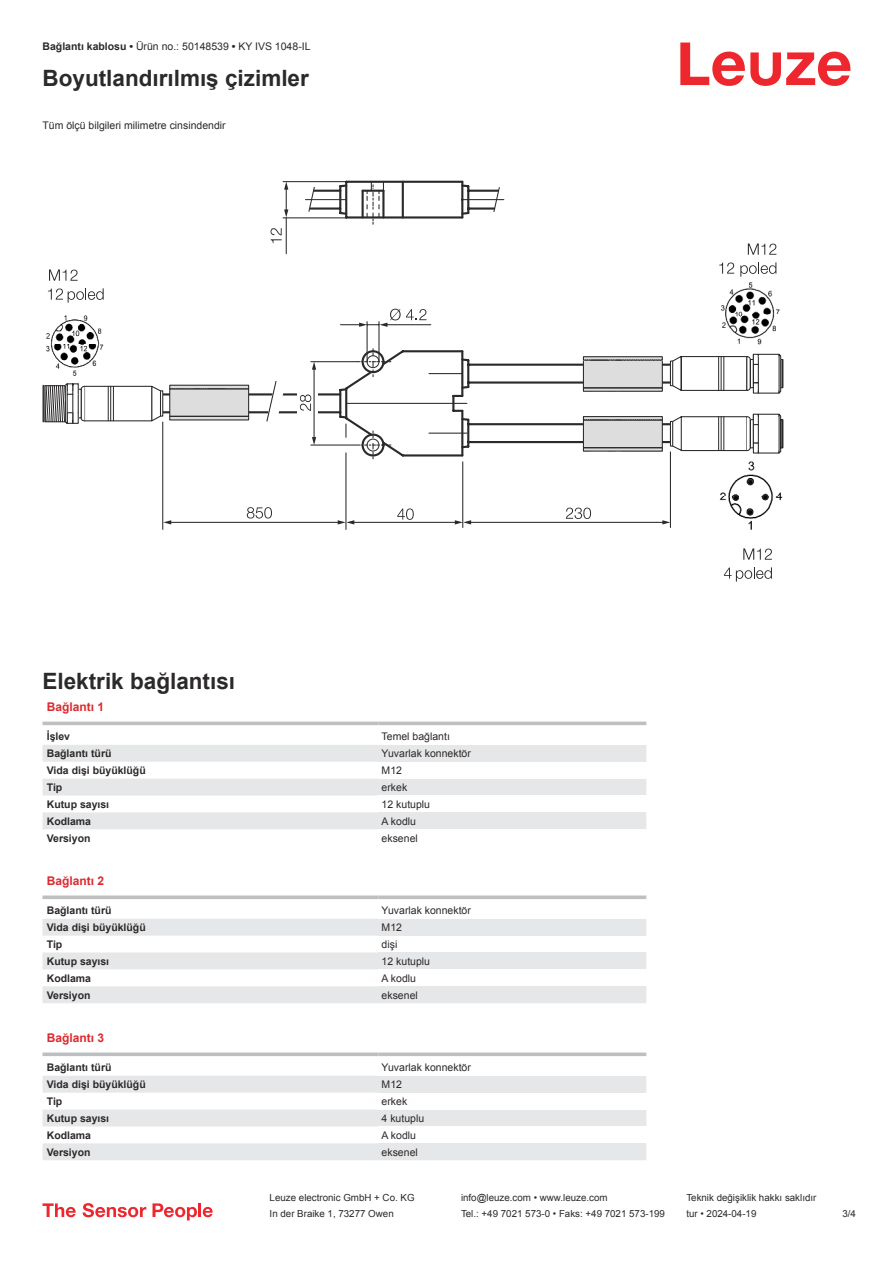
<style>
.page{position:relative;width:893px;height:1263px;background:#fff}
.page>*{position:absolute;margin:0;border:0;box-sizing:border-box;transform-origin:0 0}
.t1{font:700 22.5px "Arial";color:#2b292a}
.t2{font:700 12px "Arial";color:#db2a30}
.t3{font:10.5px "Arial";color:#2b292a}
.t4{font:700 10.5px "Arial";color:#2b292a}
.t5{font:9.75px "Arial";color:#2b292a}
.s1{font-weight:700}
</style>
<div class="page">
<svg style="left:680px;top:43px;width:170px;height:43px"></svg>
<svg style="left:43px;top:721px;width:603px;height:5px"></svg>
<svg style="left:43px;top:745px;width:335px;height:84px;fill:#e6e7e9"></svg>
<hr style="left:43px;top:722px;width:335px;height:3px;background:#bdbfc1">
<hr style="left:378px;top:722px;width:268px;height:3px;background:#bdbfc1">
<div style="left:378px;top:745px;width:268px;height:17px;background:#e6e7e9"></div>
<div style="left:378px;top:779px;width:268px;height:16px;background:#e6e7e9"></div>
<div style="left:378px;top:812px;width:268px;height:17px;background:#e6e7e9"></div>
<svg style="left:43px;top:919px;width:335px;height:84px;fill:#e6e7e9"></svg>
<svg style="left:43px;top:895px;width:335px;height:4px"></svg>
<svg style="left:378px;top:895px;width:268px;height:4px"></svg>
<div style="left:378px;top:919px;width:268px;height:17px;background:#e6e7e9"></div>
<div style="left:378px;top:952px;width:268px;height:17px;background:#e6e7e9"></div>
<div style="left:378px;top:986px;width:268px;height:17px;background:#e6e7e9"></div>
<svg style="left:43px;top:1076px;width:603px;height:84px;fill:#e6e7e9"></svg>
<svg style="left:43px;top:1052px;width:335px;height:4px"></svg>
<svg style="left:378px;top:1052px;width:268px;height:4px"></svg>
<div style="left:378px;top:1076px;width:268px;height:16px;background:#e6e7e9"></div>
<div style="left:378px;top:1093px;width:268px;height:16px;background:#fff"></div>
<div style="left:378px;top:1109px;width:268px;height:17px;background:#e6e7e9"></div>
<div style="left:378px;top:1126px;width:268px;height:17px;background:#fff"></div>
<div style="left:378px;top:1143px;width:268px;height:17px;background:#e6e7e9"></div>
<svg style="left:43px;top:1203px;width:33px;height:14px"></svg>
<svg style="left:83px;top:1203px;width:63px;height:14px"></svg>
<svg style="left:153px;top:1203px;width:44px;height:17px"></svg>
<hr style="left:198px;top:1203px;width:3px;height:14px;background:#ed272d">
<svg style="left:203px;top:1207px;width:10px;height:10px"></svg>
<hr style="left:345px;top:182px;width:2px;height:35px;background:#2b292a">
<hr style="left:346px;top:181px;width:116px;height:2px;background:#2b292a">
<hr style="left:462px;top:199px;width:42px;height:1px;background:#2b292a">
<svg style="left:367px;top:182px;width:16px;height:1px"></svg>
<img style="left:721px;top:282px;width:59px;height:63px">
<div style="left:670px;top:361px;width:4px;height:25px;border:1px solid #2b292a"></div>
<svg style="left:671px;top:353px;width:88px;height:41px"></svg>
<div style="left:758px;top:354px;width:22px;height:3px;border:1px solid #2b292a"></div>
<svg style="left:778px;top:353px;width:5px;height:41px"></svg>
<svg style="left:671px;top:413px;width:112px;height:41px"></svg>
<img style="left:719px;top:461px;width:64px;height:69px">
<img style="left:46px;top:315px;width:58px;height:61px">
<div style="left:84px;top:386px;width:68px;height:35px;border:1px solid #2b292a"></div>
<svg style="left:45px;top:383px;width:41px;height:41px"></svg>
<div style="left:43px;top:385px;width:2px;height:37px;border:1px solid #2b292a"></div>
<hr style="left:110px;top:386px;width:1px;height:35px;background:#2b292a">
<hr style="left:113px;top:386px;width:1px;height:35px;background:#2b292a">
<hr style="left:108px;top:386px;width:1px;height:35px;background:#2b292a">
<svg style="left:733px;top:495px;width:6px;height:6px"></svg>
<svg style="left:747px;top:509px;width:6px;height:6px"></svg>
<svg style="left:762px;top:494px;width:6px;height:6px"></svg>
<svg style="left:747px;top:479px;width:6px;height:6px"></svg>
<hr style="left:162px;top:422px;width:1px;height:107px;background:#2b292a">
<svg style="left:163px;top:520px;width:6px;height:4px"></svg>
<svg style="left:169px;top:421px;width:502px;height:108px"></svg>
<svg style="left:247px;top:507px;width:25px;height:11px"></svg>
<svg style="left:566px;top:508px;width:25px;height:11px"></svg>
<svg style="left:49px;top:269px;width:29px;height:12px"></svg>
<svg style="left:48px;top:288px;width:56px;height:15px"></svg>
<svg style="left:748px;top:243px;width:28px;height:12px"></svg>
<svg style="left:719px;top:262px;width:15px;height:12px"></svg>
<svg style="left:740px;top:262px;width:36px;height:15px"></svg>
<svg style="left:743px;top:548px;width:29px;height:12px"></svg>
<svg style="left:724px;top:567px;width:48px;height:15px"></svg>
<hr style="left:283px;top:181px;width:63px;height:1px;background:#2b292a">
<svg style="left:151px;top:356px;width:512px;height:103px"></svg>
<svg style="left:266px;top:186px;width:235px;height:237px"></svg>
<svg style="left:271px;top:228px;width:11px;height:15px"></svg>
<svg style="left:397px;top:508px;width:17px;height:12px"></svg>
<p class="t3" style="left:43px;top:43px;width:270px"><span class="s1">Bağlantı kablosu •</span> Ürün no.: 50148539 <span class="s1">•</span> KY IVS 1048-IL</p>
<h1 class="t1" style="left:43px;top:63px;width:268px">Boyutlandırılmış çizimler</h1>
<p class="t3" style="left:43px;top:118px;width:185px">Tüm ölçü bilgileri milimetre cinsindendir</p>
<h1 class="t1" style="left:43px;top:665px;width:194px">Elektrik bağlantısı</h1>
<p class="t2" style="left:47px;top:698px;width:59px">Bağlantı 1</p>
<p class="t4" style="left:47px;top:729px;width:25px">İşlev</p>
<p class="t3" style="left:382px;top:729px;width:70px">Temel bağlantı</p>
<p class="t4" style="left:47px;top:746px;width:66px">Bağlantı türü</p>
<p class="t3" style="left:382px;top:746px;width:91px">Yuvarlak konnektör</p>
<p class="t4" style="left:47px;top:763px;width:101px">Vida dişi büyüklüğü</p>
<p class="t3" style="left:382px;top:766px;width:22px">M12</p>
<p class="t4" style="left:47px;top:783px;width:17px">Tip</p>
<p class="t3" style="left:382px;top:783px;width:27px">erkek</p>
<p class="t4" style="left:47px;top:797px;width:64px">Kutup sayısı</p>
<p class="t3" style="left:382px;top:800px;width:50px">12 kutuplu</p>
<p class="t4" style="left:47px;top:813px;width:46px">Kodlama</p>
<p class="t3" style="left:382px;top:817px;width:36px">A kodlu</p>
<p class="t4" style="left:47px;top:830px;width:45px">Versiyon</p>
<p class="t3" style="left:382px;top:831px;width:38px">eksenel</p>
<p class="t2" style="left:47px;top:872px;width:59px">Bağlantı 2</p>
<p class="t4" style="left:47px;top:903px;width:66px">Bağlantı türü</p>
<p class="t3" style="left:382px;top:903px;width:91px">Yuvarlak konnektör</p>
<p class="t4" style="left:47px;top:920px;width:101px">Vida dişi büyüklüğü</p>
<p class="t3" style="left:382px;top:923px;width:22px">M12</p>
<p class="t4" style="left:47px;top:940px;width:17px">Tip</p>
<p class="t3" style="left:382px;top:937px;width:17px">dişi</p>
<p class="t4" style="left:47px;top:954px;width:64px">Kutup sayısı</p>
<p class="t3" style="left:382px;top:957px;width:50px">12 kutuplu</p>
<p class="t4" style="left:47px;top:970px;width:46px">Kodlama</p>
<p class="t3" style="left:382px;top:974px;width:36px">A kodlu</p>
<p class="t4" style="left:47px;top:987px;width:45px">Versiyon</p>
<p class="t3" style="left:382px;top:988px;width:38px">eksenel</p>
<p class="t2" style="left:47px;top:1029px;width:59px">Bağlantı 3</p>
<p class="t4" style="left:47px;top:1060px;width:66px">Bağlantı türü</p>
<p class="t3" style="left:382px;top:1060px;width:91px">Yuvarlak konnektör</p>
<p class="t4" style="left:47px;top:1077px;width:101px">Vida dişi büyüklüğü</p>
<p class="t3" style="left:382px;top:1080px;width:22px">M12</p>
<p class="t4" style="left:47px;top:1097px;width:17px">Tip</p>
<p class="t3" style="left:382px;top:1097px;width:27px">erkek</p>
<p class="t4" style="left:47px;top:1111px;width:64px">Kutup sayısı</p>
<p class="t3" style="left:382px;top:1114px;width:44px">4 kutuplu</p>
<p class="t4" style="left:47px;top:1127px;width:46px">Kodlama</p>
<p class="t3" style="left:382px;top:1131px;width:36px">A kodlu</p>
<p class="t4" style="left:47px;top:1144px;width:45px">Versiyon</p>
<p class="t3" style="left:382px;top:1145px;width:38px">eksenel</p>
<p class="t5" style="left:270px;top:1191px;width:146px">Leuze electronic GmbH + Co. KG</p>
<p class="t5" style="left:461px;top:1191px;width:148px">info@leuze.com • www.leuze.com</p>
<p class="t5" style="left:686px;top:1191px;width:132px">Teknik değişiklik hakkı saklıdır</p>
<p class="t5" style="left:270px;top:1207px;width:126px">In der Braike 1, 73277 Owen</p>
<p class="t5" style="left:461px;top:1207px;width:205px">Tel.: +49 7021 573-0 • Faks: +49 7021 573-199</p>
<p class="t5" style="left:686px;top:1207px;width:72px">tur • 2024-04-19</p>
<p class="t5" style="left:842px;top:1210px;width:15px">3 /4</p>
</div>
